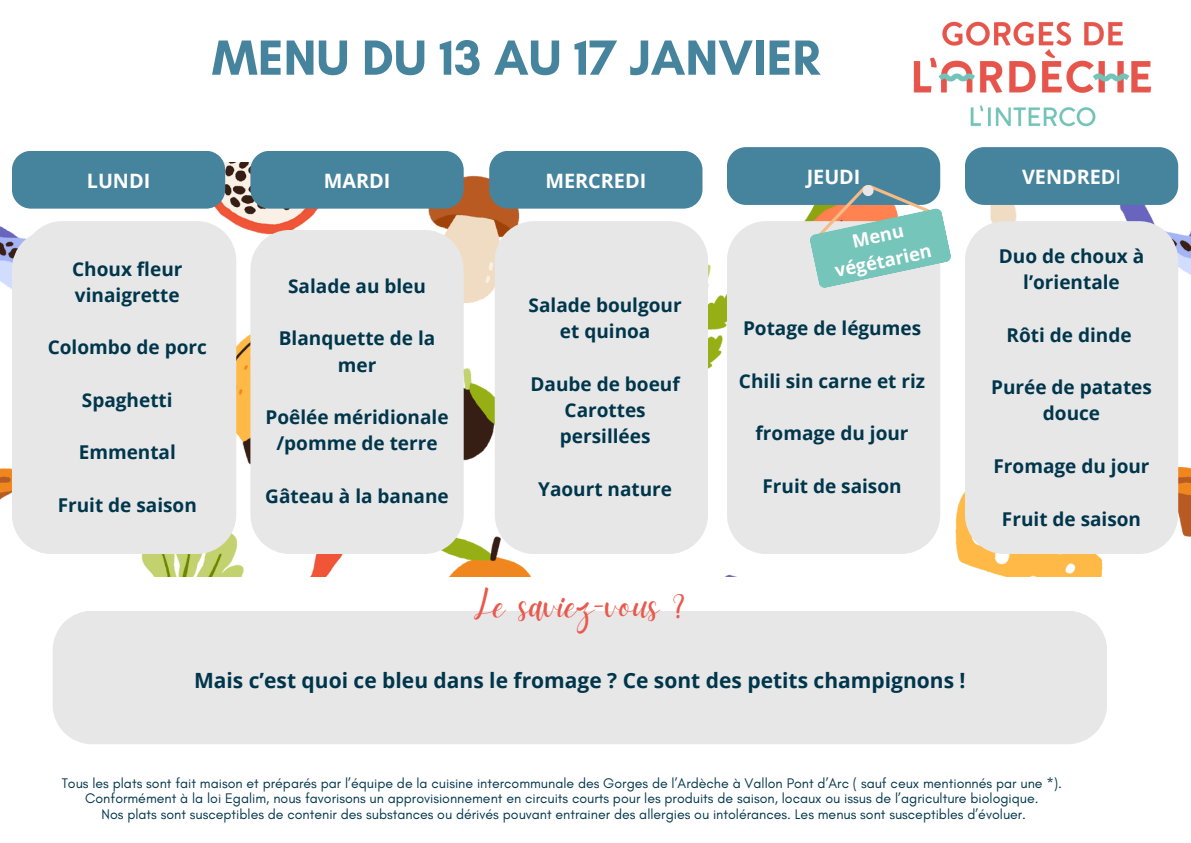
<style>
.page{position:relative;width:1191px;height:843px;background:#fff}
.page>*{position:absolute;margin:0;border:0;box-sizing:border-box;transform-origin:0 0}
.t1{font:700 50.3px "Glacial Indifference";color:#46849d}
.t2{font:40.1px "Daydream";color:#e9584d}
.t3{font:700 21px "Open Sans";color:#00364c}
.t4{font:700 19.8px "Open Sans";color:#fff}
.t5{font:700 19px/26.2px "Open Sans";color:#00364c;text-align:center}
.t6{font:700 18.4px/25.2px "Open Sans";color:#fff;text-align:center}
.t7{font:14.1px "Glacial Indifference";color:#00364c}
.s1{font-weight:400}
</style>
<div class="page">
<img style="left:0;top:162px;width:1190px;height:414px">
<div style="left:12px;top:151px;width:213px;height:57px;background:#46849d;border-radius:19px"></div>
<div style="left:250px;top:151px;width:213px;height:57px;background:#46849d;border-radius:19px"></div>
<div style="left:727px;top:147px;width:213px;height:58px;background:#46849d;border-radius:19px"></div>
<div style="left:964px;top:147px;width:213px;height:58px;background:#46849d;border-radius:19px"></div>
<svg style="left:12px;top:230px;width:213px;height:324px;background:#e4e5e6"></svg>
<div style="left:53px;top:611px;width:1053px;height:133px;background:#e7e7e7"></div>
<svg style="left:250px;top:230px;width:213px;height:324px;background:#e7e4de"></svg>
<svg style="left:727px;top:221px;width:213px;height:332px;background:#e9e9e9"></svg>
<svg style="left:964px;top:221px;width:213px;height:332px;background:#e9e6e3"></svg>
<img style="left:895px;top:21px;width:270px;height:127px">
<div style="left:494px;top:221px;width:214px;height:332px;background:#e7e7e7"></div>
<div style="left:489px;top:151px;width:213px;height:57px;background:#46849d;border-radius:19px"></div>
<svg style="left:23px;top:221px;width:213px;height:332px;background:#e8e8e5"></svg>
<div style="left:23px;top:236px;width:209px;height:302px;background:#e7e7e7"></div>
<div style="left:255px;top:236px;width:203px;height:311px;background:#e7e7e7"></div>
<div style="left:734px;top:266px;width:196px;height:283px;background:#e7e7e7"></div>
<div style="left:967px;top:236px;width:207px;height:302px;background:#e7e7e7"></div>
<svg style="left:804px;top:172px;width:148px;height:117px"></svg>
<h3 class="t1" style="left:212px;top:27px;width:609px">MENU DU 13 AU 17 JANVIER</h3>
<p class="t4" style="left:87px;top:166px;width:65px">LUNDI</p>
<h1 class="t4" style="left:324px;top:166px;width:68px">MARDI</h1>
<h3 class="t4" style="left:806px;top:163px;width:55px">JEUDI</h3>
<h4 class="t4" style="left:1021px;top:163px;width:100px">VENDRED<span class="s1">I</span></h4>
<h5 class="t4" style="left:545px;top:166px;width:102px">MERCREDI</h5>
<h5 class="t5" style="left:72px;top:255px;width:112px;text-align:left">Choux fleur vinaigrette</h5>
<h5 class="t5" style="left:48px;top:334px;width:161px">Colombo de porc</h5>
<h5 class="t5" style="left:82px;top:386px;width:92px">Spaghetti</h5>
<h5 class="t5" style="left:79px;top:439px;width:99px">Emmental</h5>
<h5 class="t5" style="left:58px;top:491px;width:141px">Fruit de saison</h5>
<h5 class="t5" style="left:288px;top:272px;width:139px">Salade au bleu</h5>
<h5 class="t5" style="left:279px;top:325px;width:158px">Blanquette de la mer</h5>
<h5 class="t5" style="left:265px;top:403px;width:184px">Poêlée méridionale /pomme de terre</h5>
<h5 class="t5" style="left:265px;top:482px;width:185px">Gâteau à la banane</h5>
<h5 class="t5" style="left:528px;top:291px;width:155px">Salade boulgour et quinoa</h5>
<h5 class="t5" style="left:530px;top:370px;width:151px">Daube de boeuf<br>Carottes persillées</h5>
<h2 class="t5" style="left:538px;top:475px;width:135px">Yaourt nature</h2>
<h3 class="t2" style="left:474px;top:581px;width:213px">Le saviez-vous ?</h3>
<h3 class="t6" style="left:827px;top:233px;width:100px;rotate:-12deg">Menu végétarien</h3>
<h5 class="t5" style="left:743px;top:314px;width:180px">Potage de légumes</h5>
<p class="t5" style="left:738px;top:367px;width:188px">Chili sin carne et riz</p>
<h5 class="t5" style="left:755px;top:419px;width:154px">fromage du jour</h5>
<h5 class="t5" style="left:762px;top:472px;width:141px">Fruit de saison</h5>
<h5 class="t3" style="left:194px;top:665px;width:773px">Mais c’est quoi ce bleu dans le fromage ? Ce sont des petits champignons !</h5>
<h5 class="t5" style="left:998px;top:242px;width:147px">Duo de choux à l’orientale</h5>
<h5 class="t5" style="left:1006px;top:321px;width:126px">Rôti de dinde</h5>
<h5 class="t5" style="left:991px;top:373px;width:162px">Purée de patates douce</h5>
<h5 class="t5" style="left:993px;top:452px;width:157px">Fromage du jour</h5>
<h5 class="t5" style="left:1001px;top:505px;width:141px">Fruit de saison</h5>
<h3 class="t7" style="left:62px;top:773px;width:1001px">Tous les plats sont fait maison et préparés par l’équipe de la cuisine intercommunale des Gorges de l’Ardèche à Vallon Pont d’Arc ( sauf ceux mentionnés par une *).</h3>
<p class="t7" style="left:85px;top:789px;width:954px">Conformément à la loi Egalim, nous favorisons un approvisionnement en circuits courts pour les produits de saison, locaux ou issus de l’agriculture biologique.</p>
<h5 class="t7" style="left:101px;top:805px;width:925px">Nos plats sont susceptibles de contenir des substances ou dérivés pouvant entrainer des allergies ou intolérances. Les menus sont susceptibles d’évoluer.</h5>
</div>
